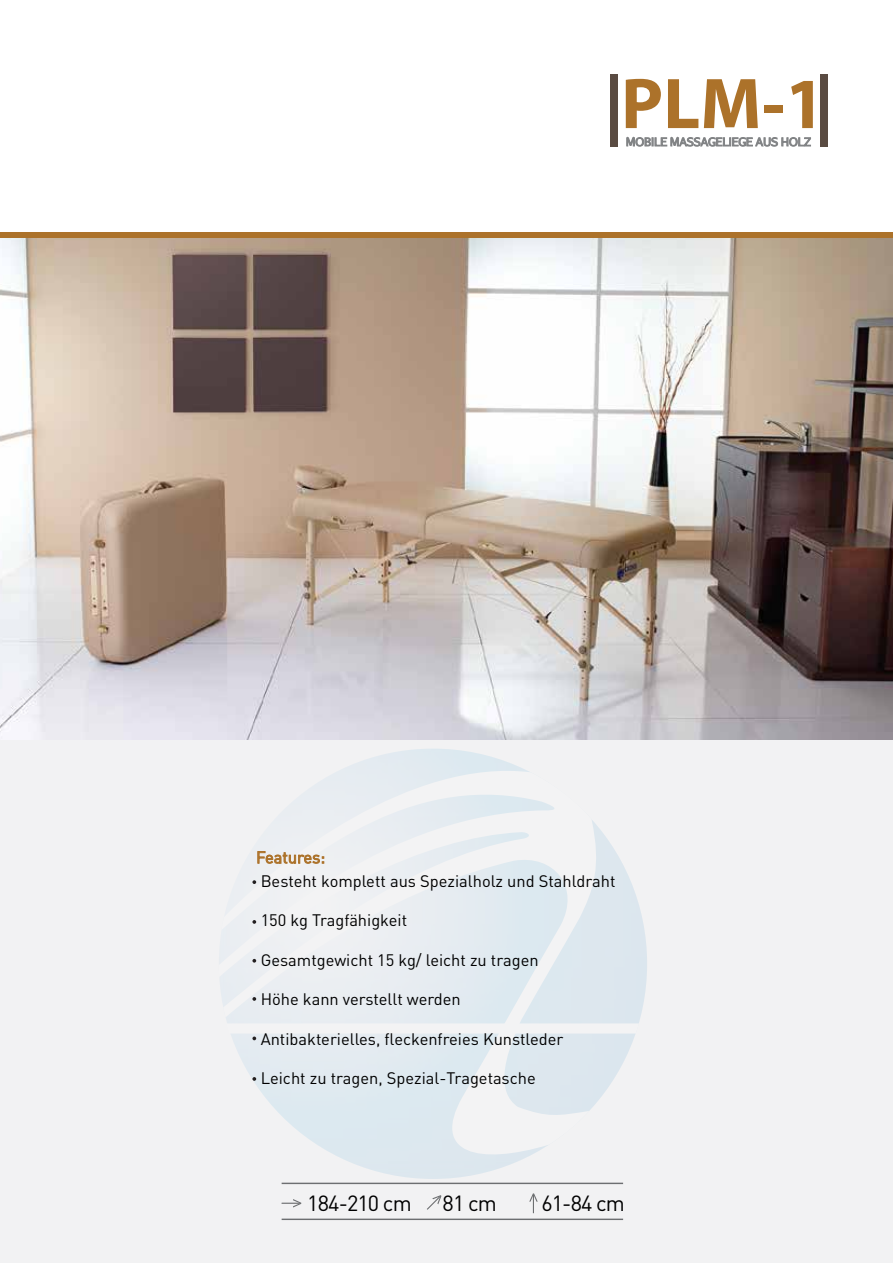
<style>
.page{position:relative;width:893px;height:1263px;background:#fff}
.page>*{position:absolute;margin:0;border:0;box-sizing:border-box;transform-origin:0 0}
.t1{font:700 72.45px "Myriad Pro";color:#ac722a}
.t2{font:21.75px "DIN Pro";letter-spacing:-.04em;color:#000}
.t3{font:16.5px "DIN Pro";color:#000}
.t4{font:16.5px "DIN Pro";color:#ac722a}
</style>
<div class="page">
<div style="left:0;top:235px;width:893px;height:1028px;background:#f2f2f3"></div>
<svg style="left:219px;top:757px;width:383px;height:409px"></svg>
<svg style="left:282px;top:1199px;width:19px;height:8px"></svg>
<svg style="left:427px;top:1195px;width:15px;height:15px"></svg>
<svg style="left:529px;top:1193px;width:9px;height:20px"></svg>
<hr style="left:282px;top:1183px;width:341px;height:1px;background:#6d6f71">
<hr style="left:282px;top:1218px;width:341px;height:2px;background:#6d6f71">
<svg style="left:257px;top:851px;width:67px;height:13px"></svg>
<svg style="left:252px;top:880px;width:4px;height:4px"></svg>
<svg style="left:225px;top:1022px;width:414px;height:18px"></svg>
<svg style="left:252px;top:1077px;width:4px;height:4px"></svg>
<svg style="left:252px;top:920px;width:4px;height:4px"></svg>
<svg style="left:252px;top:959px;width:4px;height:4px"></svg>
<svg style="left:252px;top:997px;width:4px;height:4px"></svg>
<svg style="left:0;top:232px;width:893px;height:7px;background:#af7b3b"></svg>
<img style="left:0;top:239px;width:893px;height:501px">
<div style="left:610px;top:75px;width:8px;height:72px;background:#5a4b42"></div>
<div style="left:820px;top:75px;width:8px;height:72px;background:#5a4b42"></div>
<svg style="left:626px;top:136px;width:185px;height:11px"></svg>
<h1 class="t1" style="left:621px;top:56px;width:206px">PLM-1</h1>
<p class="t4" style="left:256px;top:846px;width:71px">Features:</p>
<p class="t3" style="left:261px;top:870px;width:356px">Besteht komplett aus Spezialholz und Stahldraht</p>
<p class="t3" style="left:261px;top:909px;width:148px">150 kg Tragfähigkeit</p>
<p class="t3" style="left:261px;top:949px;width:280px">Gesamtgewicht 15 kg/ leicht zu tragen</p>
<p class="t3" style="left:261px;top:988px;width:202px">Höhe kann verstellt werden</p>
<p class="t3" style="left:261px;top:1028px;width:304px">Antibakterielles, fleckenfreies Kunstleder</p>
<p class="t3" style="left:261px;top:1067px;width:277px">Leicht zu tragen, Spezial-Tragetasche</p>
<h2 class="t2" style="left:307px;top:1189px;width:106px">184-210 cm</h2>
<h2 class="t2" style="left:443px;top:1189px;width:56px">81 cm</h2>
<h2 class="t2" style="left:541px;top:1189px;width:85px">61-84 cm</h2>
</div>
